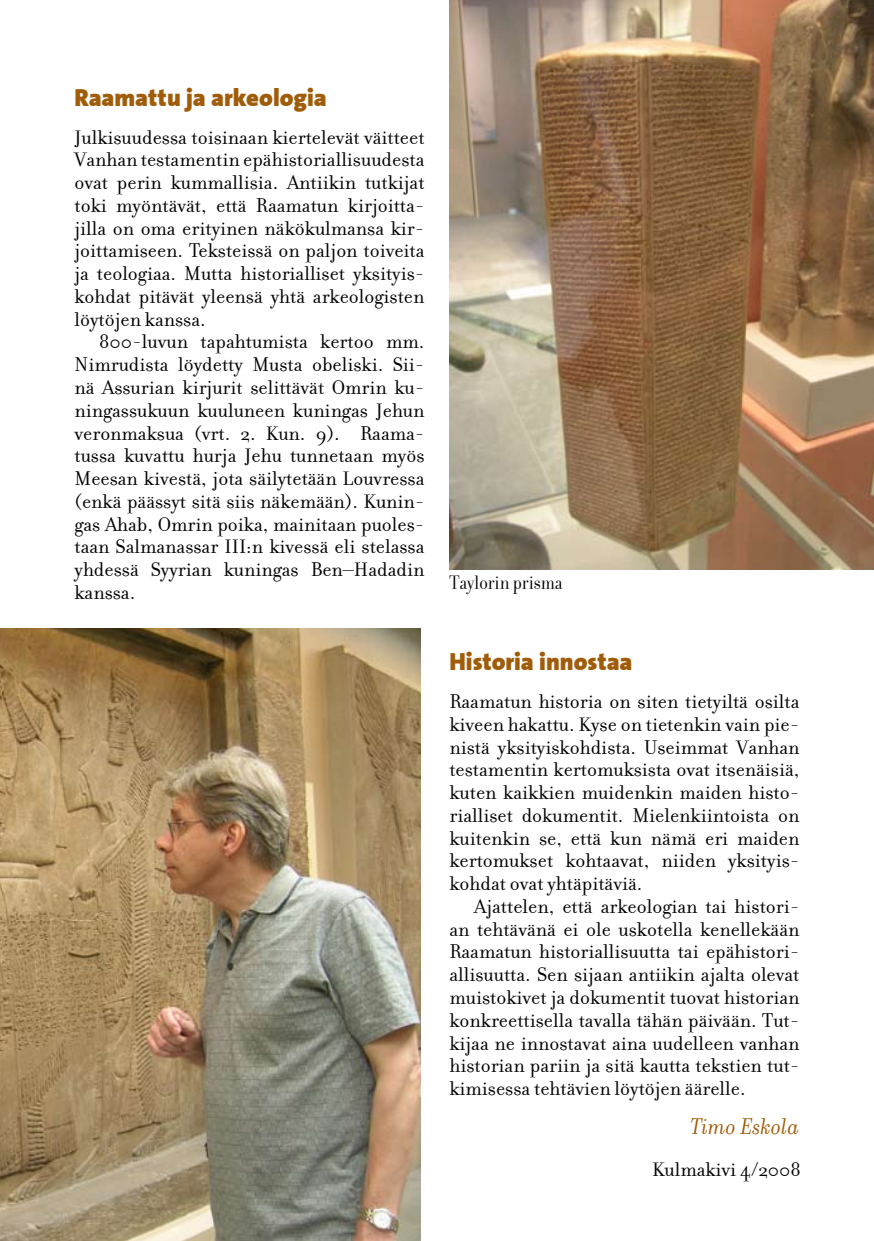
<style>
.page{position:relative;width:874px;height:1241px;background:#fff}
.page>*{position:absolute;margin:0;border:0;box-sizing:border-box;transform-origin:0 0}
.t1{font:24.5px "The Sans Black Plain";color:#a05c08}
.t2{font:italic 24.5px "Filosofia";color:#a05c08}
.t3{font:21px/22.8px "Filosofia";color:#000;text-align:justify}
.t4{font:21px "Filosofia Grand";color:#000}
</style>
<div class="page">
<img style="left:0;top:628px;width:420px;height:612px">
<img style="left:449px;top:0;width:424px;height:569px">
<p class="t1" style="left:74px;top:77px;width:254px">Raamattu ja arkeologia</p>
<p class="t3" style="left:74px;top:126px;width:351px">Julkisuudessa toisinaan kiertelevät väitteet Vanhan testamentin epähistoriallisuudesta ovat perin kummallisia. Antiikin tutkijat toki myöntävät, että Raamatun kirjoitta&shy;jilla on oma erityinen näkökulmansa kir&shy;joittamiseen. Teksteissä on paljon toiveita ja teologiaa. Mutta historialliset yksityis&shy;kohdat pitävät yleensä yhtä arkeologisten löytöjen kanssa.</p>
<p class="t3" style="left:74px;top:331px;width:351px;text-indent:25px">800-luvun tapahtumista kertoo mm.<br>Nimrudista löydetty Musta obeliski. Sii&shy;nä Assurian kirjurit selittävät Omrin ku&shy;ningassukuun kuuluneen kuningas Jehun veronmaksua (vrt. 2. Kun. 9). Raama&shy;tussa kuvattu hurja Jehu tunnetaan myös Meesan kivestä, jota säilytetään Louvressa (enkä päässyt sitä siis näkemään). Kunin&shy;gas Ahab, Omrin poika, mainitaan puoles&shy;taan Salmanassar III:n kivessä eli stelassa yhdessä Syyrian kuningas Ben–Hadadin kanssa.</p>
<p class="t4" style="left:449px;top:570px;width:115px">Taylorin prisma</p>
<p class="t1" style="left:449px;top:641px;width:184px">Historia innostaa</p>
<p class="t3" style="left:449px;top:690px;width:351px">Raamatun historia on siten tietyiltä osilta kiveen hakattu. Kyse on tietenkin vain pie&shy;nistä yksityiskohdista. Useimmat Vanhan testamentin kertomuksista ovat itsenäisiä, kuten kaikkien muidenkin maiden histo&shy;rialliset dokumentit. Mielenkiintoista on kuitenkin se, että kun nämä eri maiden kertomukset kohtaavat, niiden yksityis&shy;kohdat ovat yhtäpitäviä.</p>
<p class="t3" style="left:449px;top:895px;width:351px;text-indent:25px">Ajattelen, että arkeologian tai histori&shy;an tehtävänä ei ole uskotella kenellekään Raamatun historiallisuutta tai epähistori&shy;allisuutta. Sen sijaan antiikin ajalta olevat muistokivet ja dokumentit tuovat historian konkreettisella tavalla tähän päivään. Tut&shy;kijaa ne innostavat aina uudelleen vanhan historian pariin ja sitä kautta tekstien tut&shy;kimisessa tehtävien löytöjen äärelle.</p>
<p class="t2" style="left:690px;top:1113px;width:110px">Timo Eskola</p>
<p class="t3" style="left:651px;top:1158px;width:150px">Kulmakivi 4/2008</p>
</div>
